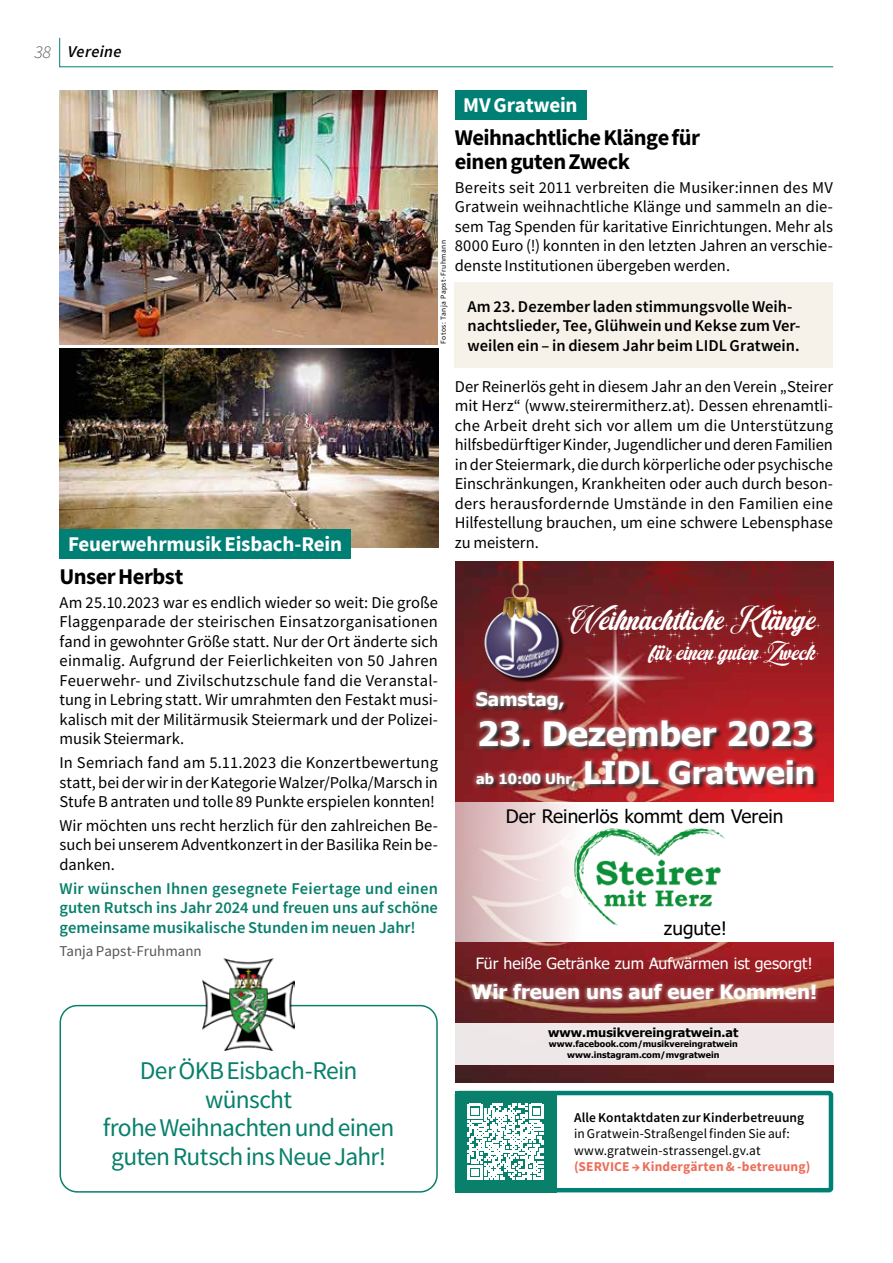
<style>
.page{position:relative;width:893px;height:1263px;background:#fff}
.page>*{position:absolute;margin:0;border:0;box-sizing:border-box;transform-origin:0 0}
.t1{font:33.75px "Christmas Sparkle PERSONALUSE";color:#fff}
.t2{font:700 33.45px "Tahoma";color:#fff}
.t3{font:700 30.9px "Tahoma";color:#fff}
.t4{font:25.5px/28.5px "Source Sans Pro";letter-spacing:-.03em;color:#08806b;text-align:center}
.t5{font:25.35px "Christmas Sparkle PERSONALUSE";color:#fff}
.t6{font:700 22.5px/24px "Source Sans Pro";letter-spacing:-.025em;color:#000}
.t7{font:700 21px "Source Sans Pro";letter-spacing:-.01em;color:#fff}
.t8{font:700 19.8px "Tahoma";color:#fff}
.t9{font:18.6px "Tahoma";color:#000}
.t10{font:700 18.6px "Tahoma";color:#fff}
.t11{font:16.5px/19.5px "Source Sans Pro";color:#000;text-align:justify}
.t12{font:600 16.5px/19.5px "Source Sans Pro";color:#08806b;text-align:justify}
.t13{font:600 16.5px/19.5px "Source Sans Pro";color:#000}
.t14{font:italic 600 16.5px "Source Sans Pro";letter-spacing:.025em;color:#000}
.t15{font:15.45px "Tahoma";color:#fff}
.t16{font:15px "Source Sans Pro";color:#565655}
.t17{font:13.5px/16.5px "Source Sans Pro";letter-spacing:.01em;color:#000}
.t18{font:600 13.5px "Source Sans Pro";letter-spacing:.005em;color:#000}
.t19{font:700 13.5px "Source Sans Pro";letter-spacing:.01em;color:#ed6e5b}
.t20{font:700 12.3px "Tahoma";color:#000}
.t21{font:700 8.7px/10.4px "Tahoma";color:#000;text-align:center}
.t22{font:7.5px "Source Sans Pro";letter-spacing:.06em;color:#000}
.s1{font-weight:300;font-size:18px;color:#565655}
.s2{font-size:14.25px}
</style>
<div class="page">
<div style="left:455px;top:1091px;width:378px;height:101px;border:4px solid #008075;border-radius:2px"></div>
<div style="left:455px;top:1091px;width:101px;height:101px;background:#08806b"></div>
<svg style="left:468px;top:1104px;width:75px;height:75px"></svg>
<img style="left:60px;top:349px;width:378px;height:198px">
<div style="left:60px;top:529px;width:291px;height:30px;background:#008075"></div>
<img style="left:455px;top:561px;width:378px;height:521px">
<div style="left:455px;top:1023px;width:378px;height:42px;background:#f0e8e8"></div>
<div style="left:471px;top:687px;width:348px;height:104px;background:#fff;opacity:.8"></div>
<div style="left:467px;top:979px;width:353px;height:25px;background:#fff;opacity:.75"></div>
<div style="left:485px;top:607px;width:80px;height:76px;background:#000;opacity:.75"></div>
<img style="left:481px;top:661px;width:81px;height:21px">
<img style="left:455px;top:561px;width:127px;height:100px">
<svg style="left:455px;top:802px;width:378px;height:140px"></svg>
<img style="left:565px;top:821px;width:170px;height:110px">
<div style="left:60px;top:1005px;width:378px;height:187px;border:2px solid #08806b;border-radius:17px"></div>
<img style="left:203px;top:959px;width:92px;height:92px">
<img style="left:60px;top:91px;width:378px;height:253px">
<div style="left:455px;top:91px;width:131px;height:29px;background:#008075"></div>
<div style="left:455px;top:282px;width:378px;height:86px;background:#f6f2e9"></div>
<svg style="left:59px;top:37px;width:775px;height:31px"></svg>
<p class="t14" style="left:35px;top:41px;width:88px"><span class="s1">38</span> Vereine</p>
<p class="t7" style="left:463px;top:91px;width:116px">MV Gratwein</p>
<h3 class="t6" style="left:455px;top:125px;width:247px">Weihnachtliche Klänge für einen guten Zweck</h3>
<p class="t11" style="left:455px;top:178px;width:380px">Bereits seit 2011 verbreiten die Musiker:innen des MV Gratwein weihnachtliche Klänge und sammeln an die&shy;sem Tag Spenden für karitative Einrichtungen. Mehr als 8000 Euro (!) konnten in den letzten Jahren an verschie&shy;denste Institutionen übergeben werden.</p>
<p class="t13" style="left:468px;top:296px;width:334px">Am 23. Dezember laden stimmungsvolle Weih&shy;nachtslieder, Tee, Glühwein und Kekse zum Ver&shy;weilen ein – in diesem Jahr beim LIDL Gratwein.</p>
<p class="t11" style="left:455px;top:376px;width:380px">Der Reinerlös geht in diesem Jahr an den Verein „Steirer mit Herz“ (www.steirermitherz.at). Dessen ehrenamtli&shy;che Arbeit dreht sich vor allem um die Unterstützung hilfsbedürftiger Kinder, Jugendlicher und deren Familien in der Steiermark, die durch körperliche oder psychische Einschränkungen, Krankheiten oder auch durch beson&shy;ders herausfordernde Umstände in den Familien eine Hilfestellung brauchen, um eine schwere Lebensphase zu meistern.</p>
<p class="t22" style="left:438px;top:344px;width:105px;rotate:-90deg">Fotos: Tanja Papst-Fruhmann</p>
<p class="t7" style="left:68px;top:530px;width:276px">Feuerwehrmusik Eisbach-Rein</p>
<h3 class="t6" style="left:60px;top:564px;width:125px">Unser Herbst</h3>
<p class="t11" style="left:60px;top:592px;width:380px">Am 25.10.2023 war es endlich wieder so weit: Die große Flaggenparade der steirischen Einsatzorganisationen fand in gewohnter Größe statt. Nur der Ort änderte sich einmalig. Aufgrund der Feierlichkeiten von 50 Jahren Feuerwehr- und Zivilschutzschule fand die Veranstal&shy;tung in Lebring statt. Wir umrahmten den Festakt musi&shy;kalisch mit der Militärmusik Steiermark und der Polizei&shy;musik Steiermark.</p>
<p class="t11" style="left:60px;top:753px;width:380px">In Semriach fand am 5.11.2023 die Konzertbewertung statt, bei der wir in der Kategorie Walzer/Polka/Marsch in Stufe B antraten und tolle 89 Punkte erspielen konnten!</p>
<p class="t11" style="left:60px;top:815px;width:380px">Wir möchten uns recht herzlich für den zahlreichen Be&shy;such bei unserem Adventkonzert in der Basilika Rein be&shy;danken.</p>
<p class="t12" style="left:60px;top:878px;width:380px">Wir wünschen Ihnen gesegnete Feiertage und einen guten Rutsch ins Jahr 2024 und freuen uns auf schöne gemeinsame musikalische Stunden im neuen Jahr!</p>
<p class="t16" style="left:60px;top:942px;width:144px">Tanja Papst-Fruhmann</p>
<h1 class="t1" style="left:570px;top:596px;width:246px">Weihnachtliche Klänge</h1>
<h3 class="t5" style="left:649px;top:634px;width:168px">für einen guten Zweck</h3>
<p class="t10" style="left:476px;top:686px;width:90px">Samstag,</p>
<h2 class="t2" style="left:477px;top:710px;width:338px">23. Dezember 2023</h2>
<h3 class="t3" style="left:476px;top:751px;width:340px"><span class="s2">ab 10:00 Uhr,</span> LIDL Gratwein</h3>
<p class="t9" style="left:506px;top:804px;width:279px">Der Reinerlös kommt dem Verein</p>
<p class="t9" style="left:664px;top:915px;width:65px">zugute!</p>
<p class="t15" style="left:476px;top:953px;width:338px">Für heiße Getränke zum Aufwärmen ist gesorgt!</p>
<h3 class="t4" style="left:103px;top:1056px;width:293px">Der ÖKB Eisbach-Rein wünscht<br>frohe Weihnachten und einen guten Rutsch ins Neue Jahr!</h3>
<p class="t8" style="left:471px;top:978px;width:347px">Wir freuen uns auf euer Kommen!</p>
<p class="t20" style="left:548px;top:1024px;width:192px">www.musikvereingratwein.at</p>
<p class="t21" style="left:549px;top:1039px;width:190px">www.facebook.com/musikvereingratwein www.instagram.com/mvgratwein</p>
<p class="t18" style="left:574px;top:1108px;width:232px">Alle Kontaktdaten zur Kinderbetreuung</p>
<p class="t17" style="left:574px;top:1125px;width:217px">in Gratwein-Straßengel finden Sie auf: www.gratwein-strassengel.gv.at</p>
<p class="t19" style="left:574px;top:1158px;width:238px">(SERVICE → Kindergärten &amp; -betreuung)</p>
</div>
